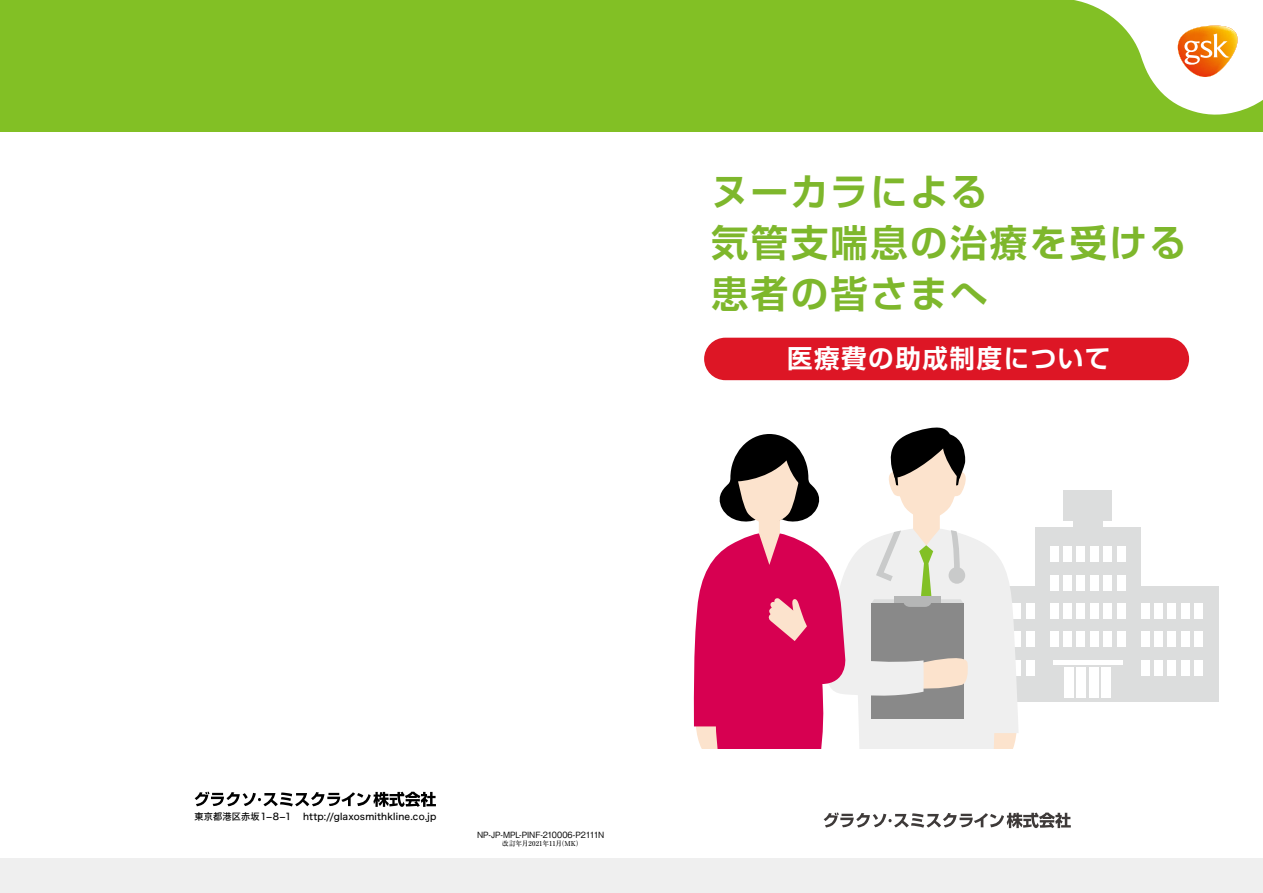
<style>
.page{position:relative;width:1263px;height:893px;background:#fff}
.page>*{position:absolute;margin:0;border:0;box-sizing:border-box;transform-origin:0 0}
.t1{font:700 37.5px/51px "Shin Go Pro De";letter-spacing:.06em;color:#7eb72c}
.t2{font:700 25.5px "Shin Go Pro De";letter-spacing:.06em;color:#fff}
.t3{font:9.3px "Hira Kaku Std W5";letter-spacing:.02em;color:#000}
.t4{font:500 8.55px "Gothic BBB Pro";letter-spacing:-.01em;color:#000;scale:.95 1}
.t5{font:500 6.75px "Ryumin Pro";color:#000}
</style>
<div class="page">
<div style="left:0;top:0;width:1263px;height:132px;background:#82c025"></div>
<div style="left:0;top:859px;width:1263px;height:34px;background:#efefef"></div>
<svg style="left:824px;top:812px;width:247px;height:16px"></svg>
<svg style="left:195px;top:792px;width:241px;height:15px"></svg>
<svg style="left:1074px;top:0;width:189px;height:115px"></svg>
<div style="left:704px;top:338px;width:485px;height:42px;background:#dd1625;border-radius:21px"></div>
<div style="left:957px;top:586px;width:261px;height:116px;background:#dcdddd"></div>
<div style="left:1035px;top:527px;width:105px;height:175px;background:#dcdddd"></div>
<div style="left:1063px;top:490px;width:49px;height:31px;background:#dcdddd"></div>
<div style="left:1073px;top:499px;width:29px;height:32px;background:#dcdddd"></div>
<hr style="left:1053px;top:660px;width:69px;height:4px;background:#fff">
<div style="left:1012px;top:603px;width:9px;height:15px;background:#fff"></div>
<div style="left:1026px;top:603px;width:9px;height:15px;background:#fff"></div>
<div style="left:1012px;top:632px;width:9px;height:15px;background:#fff"></div>
<div style="left:1026px;top:632px;width:9px;height:15px;background:#fff"></div>
<div style="left:1012px;top:660px;width:9px;height:15px;background:#fff"></div>
<div style="left:1026px;top:660px;width:9px;height:15px;background:#fff"></div>
<div style="left:1140px;top:603px;width:9px;height:15px;background:#fff"></div>
<div style="left:1154px;top:603px;width:9px;height:15px;background:#fff"></div>
<div style="left:1167px;top:603px;width:9px;height:15px;background:#fff"></div>
<div style="left:1181px;top:603px;width:9px;height:15px;background:#fff"></div>
<div style="left:1194px;top:603px;width:9px;height:15px;background:#fff"></div>
<div style="left:1140px;top:632px;width:9px;height:15px;background:#fff"></div>
<div style="left:1154px;top:632px;width:9px;height:15px;background:#fff"></div>
<div style="left:1167px;top:632px;width:9px;height:15px;background:#fff"></div>
<div style="left:1181px;top:632px;width:9px;height:15px;background:#fff"></div>
<div style="left:1194px;top:632px;width:9px;height:15px;background:#fff"></div>
<div style="left:1140px;top:660px;width:9px;height:15px;background:#fff"></div>
<div style="left:1154px;top:660px;width:9px;height:15px;background:#fff"></div>
<div style="left:1167px;top:660px;width:9px;height:15px;background:#fff"></div>
<div style="left:1181px;top:660px;width:9px;height:15px;background:#fff"></div>
<div style="left:1194px;top:660px;width:9px;height:15px;background:#fff"></div>
<div style="left:1049px;top:575px;width:9px;height:15px;background:#fff"></div>
<div style="left:1063px;top:575px;width:9px;height:15px;background:#fff"></div>
<div style="left:1076px;top:575px;width:9px;height:15px;background:#fff"></div>
<div style="left:1090px;top:575px;width:9px;height:15px;background:#fff"></div>
<div style="left:1103px;top:575px;width:9px;height:15px;background:#fff"></div>
<div style="left:1049px;top:603px;width:9px;height:15px;background:#fff"></div>
<div style="left:1063px;top:603px;width:9px;height:15px;background:#fff"></div>
<div style="left:1076px;top:603px;width:9px;height:15px;background:#fff"></div>
<div style="left:1090px;top:603px;width:9px;height:15px;background:#fff"></div>
<div style="left:1103px;top:603px;width:9px;height:15px;background:#fff"></div>
<div style="left:1049px;top:632px;width:9px;height:15px;background:#fff"></div>
<div style="left:1063px;top:632px;width:9px;height:15px;background:#fff"></div>
<div style="left:1076px;top:632px;width:9px;height:15px;background:#fff"></div>
<div style="left:1090px;top:632px;width:9px;height:15px;background:#fff"></div>
<div style="left:1076px;top:667px;width:10px;height:31px;background:#fff"></div>
<div style="left:1089px;top:667px;width:10px;height:31px;background:#fff"></div>
<div style="left:1101px;top:667px;width:10px;height:31px;background:#fff"></div>
<div style="left:1064px;top:667px;width:10px;height:31px;background:#fff"></div>
<div style="left:1103px;top:632px;width:9px;height:15px;background:#fff"></div>
<div style="left:1117px;top:575px;width:9px;height:15px;background:#fff"></div>
<div style="left:1049px;top:547px;width:9px;height:15px;background:#fff"></div>
<div style="left:1063px;top:547px;width:9px;height:15px;background:#fff"></div>
<div style="left:1076px;top:547px;width:9px;height:15px;background:#fff"></div>
<div style="left:1090px;top:547px;width:9px;height:15px;background:#fff"></div>
<div style="left:1103px;top:547px;width:9px;height:15px;background:#fff"></div>
<div style="left:1117px;top:547px;width:9px;height:15px;background:#fff"></div>
<div style="left:1117px;top:603px;width:9px;height:15px;background:#fff"></div>
<div style="left:1117px;top:632px;width:9px;height:15px;background:#fff"></div>
<svg style="left:693px;top:427px;width:325px;height:321px"></svg>
<h1 class="t1" style="left:711px;top:161px;width:477px">ヌーカラによる<br>気管支喘息の治療を受ける患者の皆さまへ</h1>
<h2 class="t2" style="left:787px;top:338px;width:325px">医療費の助成制度について</h2>
<p class="t3" style="left:194px;top:809px;width:99px">東京都港区赤坂1-8-1</p>
<p class="t3" style="left:303px;top:809px;width:135px">http://glaxosmithkline.co j p.</p>
<p class="t4" style="left:477px;top:828px;width:135px">NP-JP-MPL-PINF-210006-P2111N</p>
<p class="t5" style="left:502px;top:838px;width:82px">改訂年月2021年11 （月 MK(</p>
</div>
